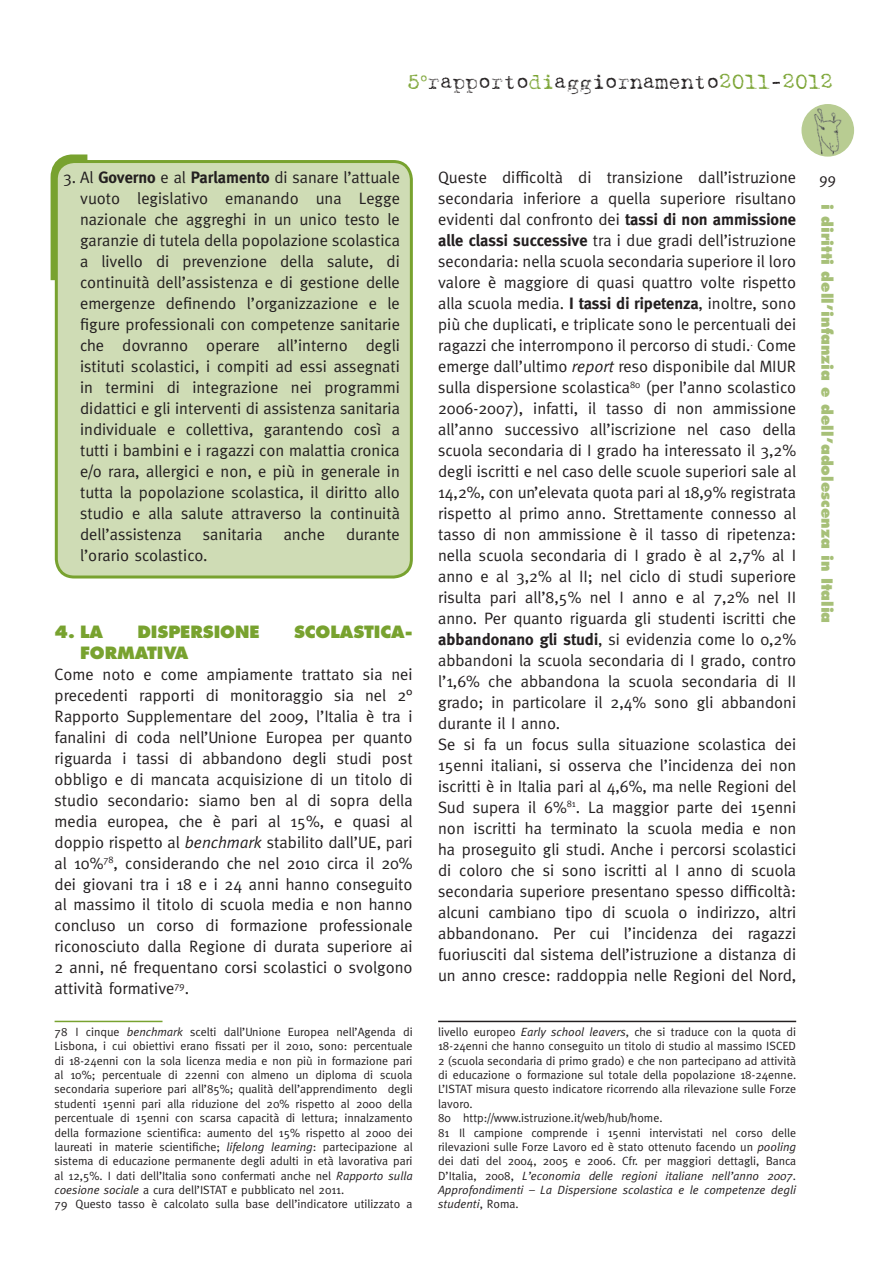
<style>
.page{position:relative;width:893px;height:1263px;background:#fff}
.page>*{position:absolute;margin:0;border:0;box-sizing:border-box;transform-origin:0 0}
.t1{font:21px "Harting";color:#231f20}
.t2{font:18px "R Meta";color:#231f20}
.t3{font:16.5px/21px "Meta";color:#231f20;text-align:justify}
.t4{font:800 16.5px "Futura";letter-spacing:-.005em;color:#78a22f}
.t5{font:800 15px "Futura";color:#a7c078}
.t6{font:12px/14.4px "Meta";color:#231f20}
.s1{color:#78a22f}
.s2{font-weight:700}
.s3{font-style:italic}
</style>
<div class="page">
<div style="left:802px;top:105px;width:51px;height:51px;background:#b8cc92;border-radius:50%"></div>
<img style="left:808px;top:106px;width:41px;height:50px">
<div style="left:801px;top:104px;width:53px;height:53px;border:1px solid #b8cc92;border-radius:50%"></div>
<svg style="left:50px;top:154px;width:38px;height:137px"></svg>
<div style="left:56px;top:162px;width:355px;height:415px;background:#cfdcb5;border-radius:18px"></div>
<div style="left:55px;top:160px;width:358px;height:419px;border:3px solid #78a22f;border-radius:18px"></div>
<hr style="left:55px;top:1021px;width:107px;height:1px;background:#78a22f">
<hr style="left:438px;top:1021px;width:358px;height:1px;background:#231f20">
<p class="t1" style="left:407px;top:75px;width:427px"><span class="s1">5</span><sup>o</sup>rapporto<span class="s1">di</span>aggiornamento<span class="s1">2011</span>-<span class="s1">2012</span></p>
<p class="t3" style="left:80px;top:168px;width:321px;text-indent:-17px">3. Al <span class="s2">Governo</span> e al <span class="s2">Parlamento</span> di sanare l’attuale vuoto legislativo emanando una Legge nazionale che aggreghi in un unico testo le garanzie di tutela della popolazione scolastica a livello di prevenzione della salute, di continuità dell’assistenza e di gestione delle emergenze definendo l’organizzazione e le figure professionali con competenze sanitarie che dovranno operare all’interno degli istituti scolastici, i compiti ad essi assegnati in termini di integrazione nei programmi didattici e gli interventi di assistenza sanitaria individuale e collettiva, garantendo così a tutti i bambini e i ragazzi con malattia cronica e/o rara, allergici e non, e più in generale in tutta la popolazione scolastica, il diritto allo studio e alla salute attraverso la continuità dell’assistenza</p>
<p class="t3" style="left:203px;top:525px;width:61px">sanitaria</p>
<p class="t3" style="left:284px;top:525px;width:43px">anche</p>
<p class="t3" style="left:346px;top:525px;width:55px">durante</p>
<p class="t3" style="left:80px;top:546px;width:129px">l’orario scolastico.</p>
<p class="t4" style="left:55px;top:624px;width:50px">4. LA</p>
<p class="t4" style="left:137px;top:624px;width:124px">DISPERSIONE</p>
<p class="t4" style="left:294px;top:624px;width:120px">SCOLASTICA-</p>
<p class="t4" style="left:80px;top:645px;width:110px">FORMATIVA</p>
<p class="t3" style="left:55px;top:665px;width:360px">Come noto e come ampiamente trattato sia nei precedenti rapporti di monitoraggio sia nel 2° Rapporto Supplementare del 2009, l’Italia è tra i fanalini di coda nell’Unione Europea per quanto riguarda i tassi di abbandono degli studi post obbligo e di mancata acquisizione di un titolo di studio secondario: siamo ben al di sopra della media europea, che è pari al 15%, e quasi al doppio rispetto al <span class="s3">benchmark</span> stabilito dall’UE, pari al 10%<sup>78</sup>, considerando che nel 2010 circa il 20% dei giovani tra i 18 e i 24 anni hanno conseguito al massimo il titolo di scuola media e non hanno concluso un corso di formazione professionale riconosciuto dalla Regione di durata superiore ai 2 anni, né frequentano corsi scolastici o svolgono attività formative<sup>79</sup>.</p>
<p class="t6" style="left:55px;top:1025px;width:360px">78 I cinque <span class="s3">benchmark</span> scelti dall’Unione Europea nell’Agenda di Lisbona, i cui obiettivi erano fissati per il 2010, sono: percentuale di 18-24enni con la sola licenza media e non più in formazione pari al 10%; percentuale di 22enni con almeno un diploma di scuola secondaria superiore pari all’85%; qualità dell’apprendimento degli studenti 15enni pari alla riduzione del 20% rispetto al 2000 della percentuale di 15enni con scarsa capacità di lettura; innalzamento della formazione scientifica: aumento del 15% rispetto al 2000 dei laureati in materie scientifiche; <span class="s3">lifelong learning</span>: partecipazione al sistema di educazione permanente degli adulti in età lavorativa pari al 12,5%. I dati dell’Italia sono confermati anche nel <span class="s3">Rapporto sulla coesione sociale</span> a cura dell’ISTAT e pubblicato nel 2011.<br>79 Questo tasso è calcolato sulla base dell’indicatore utilizzato a</p>
<p class="t3" style="left:438px;top:168px;width:360px;text-align:left">Queste difficoltà di transizione dall’istruzione secondaria inferiore a quella superiore risultano evidenti dal confronto dei <span class="s2">tassi di non ammissione alle classi successive</span> tra i due gradi dell’istruzione secondaria: nella scuola secondaria superiore il loro valore è maggiore di quasi quattro volte rispetto alla scuola media. <span class="s2">I tassi di ripetenza</span>, inoltre, sono più che duplicati, e triplicate sono le percentuali dei ragazzi che interrompono il percorso di studi.<sup>.</sup> Come emerge dall’ultimo <span class="s3">report</span> reso disponibile dal MIUR sulla dispersione scolastica<sup>80</sup> (per l’anno scolastico 2006-2007), infatti, il tasso di non ammissione all’anno successivo all’iscrizione nel caso della scuola secondaria di I grado ha interessato il 3,2% degli iscritti e nel caso delle scuole superiori sale al 14,2%, con un’elevata quota pari al 18,9% registrata rispetto al primo anno. Strettamente connesso al tasso di non ammissione è il tasso di ripetenza: nella scuola secondaria di I grado è al 2,7% al I anno e al 3,2% al II; nel ciclo di studi superiore risulta pari all’8,5% nel I anno e al 7,2% nel II anno. Per quanto riguarda gli studenti iscritti che <span class="s2">abbandonano gli studi</span>, si evidenzia come lo 0,2% abbandoni la scuola secondaria di I grado, contro l’1,6% che abbandona la scuola secondaria di II grado; in particolare il 2,4% sono gli abbandoni durante il I anno.<br>Se si fa un focus sulla situazione scolastica dei 15enni italiani, si osserva che l’incidenza dei non iscritti è in Italia pari al 4,6%, ma nelle Regioni del Sud supera il 6%<sup>81</sup>. La maggior parte dei 15enni non iscritti ha terminato la scuola media e non ha proseguito gli studi. Anche i percorsi scolastici di coloro che si sono iscritti al I anno di scuola secondaria superiore presentano spesso difficoltà: alcuni cambiano tipo di scuola o indirizzo, altri abbandonano. Per cui l’incidenza dei ragazzi fuoriusciti dal sistema dell’istruzione a distanza di un anno cresce: raddoppia nelle Regioni del Nord,</p>
<p class="t6" style="left:438px;top:1025px;width:360px">livello europeo <span class="s3">Early school leavers</span>, che si traduce con la quota di 18-24enni che hanno conseguito un titolo di studio al massimo ISCED 2 (scuola secondaria di primo grado) e che non partecipano ad attività di educazione o formazione sul totale della popolazione 18-24enne.<br>L’ISTAT misura questo indicatore ricorrendo alla rilevazione sulle Forze lavoro.<br>80 http://www.istruzione.it/web/hub/home.<br>81 Il campione comprende i 15enni intervistati nel corso delle rilevazioni sulle Forze Lavoro ed è stato ottenuto facendo un <span class="s3">pooling </span>dei dati del 2004, 2005 e 2006. Cfr. per maggiori dettagli, Banca D’Italia, 2008, <span class="s3">L’economia delle regioni italiane nell’anno 2007.<br>Approfondimenti – La Dispersione scolastica e le competenze degli studenti</span>, Roma.</p>
<p class="t2" style="left:819px;top:170px;width:18px">99</p>
<p class="t5" style="left:834px;top:204px;width:420px;rotate:90deg">i diritti dell’infanzia e dell’adolescenza in Italia</p>
</div>
